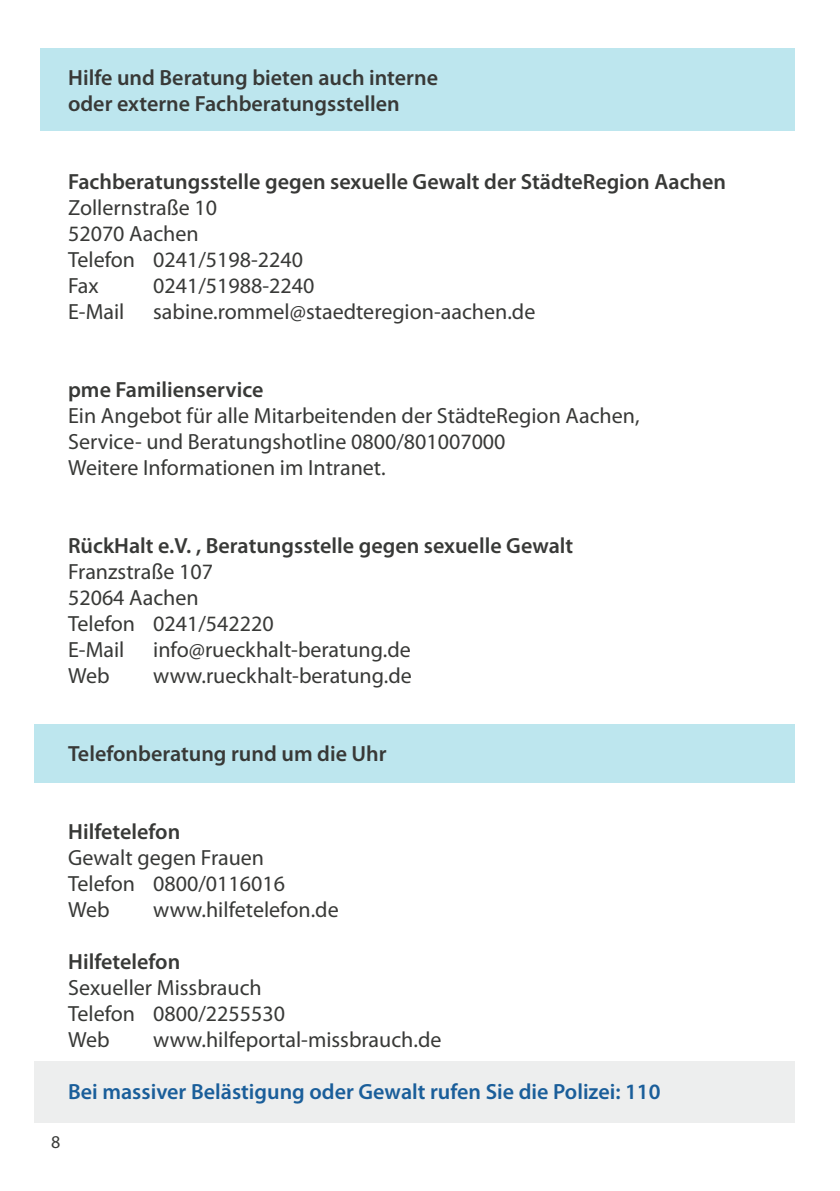
<style>
.page{position:relative;width:840px;height:1191px;background:#fff}
.page>*{position:absolute;margin:0;border:0;box-sizing:border-box;transform-origin:0 0}
.Fließtext_linksbündi{font:22px "Myriad Pro";color:#383937}
.Fließtext{font:22px "Myriad Pro";color:#383937}
.Fließtext_linksbündi-2{font:600 22px "Myriad Pro";color:#383937}
.Fließtext-2{font:600 22px/26px "Myriad Pro";color:#383937}
.Fließtext-3{font:600 22px "Myriad Pro";color:#1a5e9a}
.t1{font:18px "Myriad Pro";color:#383937}
</style>
<div class="page">
<div style="left:40px;top:48px;width:754px;height:82px;background:#bde6ee"></div>
<div style="left:34px;top:1061px;width:760px;height:62px;background:#edeeee"></div>
<div style="left:34px;top:724px;width:760px;height:58px;background:#bde6ee"></div>
<p class="Fließtext-2" style="left:68px;top:65px;width:371px">Hilfe und Beratung bieten auch interne oder externe Fachberatungsstellen</p>
<p class="Fließtext_linksbündi-2" style="left:68px;top:169px;width:659px">Fachberatungsstelle gegen sexuelle Gewalt der StädteRegion Aachen</p>
<p class="Fließtext_linksbündi" style="left:68px;top:195px;width:150px">Zollernstraße 10</p>
<p class="Fließtext_linksbündi" style="left:68px;top:221px;width:132px">52070 Aachen</p>
<p class="Fließtext_linksbündi" style="left:68px;top:247px;width:236px">Telefon 0241/5198-2240</p>
<p class="Fließtext_linksbündi" style="left:68px;top:273px;width:32px">Fax</p>
<p class="Fließtext_linksbündi" style="left:153px;top:273px;width:163px">0241/51988-2240</p>
<p class="Fließtext_linksbündi" style="left:68px;top:299px;width:58px">E-Mail</p>
<p class="Fließtext_linksbündi" style="left:153px;top:299px;width:383px">sabine.rommel@staedteregion-aachen.de</p>
<p class="Fließtext_linksbündi-2" style="left:68px;top:377px;width:197px">pme Familienservice</p>
<p class="Fließtext_linksbündi" style="left:68px;top:403px;width:572px">Ein Angebot für alle Mitarbeitenden der StädteRegion Aachen,</p>
<p class="Fließtext_linksbündi" style="left:68px;top:429px;width:438px">Service- und Beratungshotline 0800/801007000</p>
<p class="Fließtext_linksbündi" style="left:68px;top:455px;width:319px">Weitere Informationen im Intranet.</p>
<p class="Fließtext_linksbündi-2" style="left:68px;top:533px;width:506px">RückHalt e.V. , Beratungsstelle gegen sexuelle Gewalt</p>
<p class="Fließtext_linksbündi" style="left:68px;top:559px;width:146px">Franzstraße 107</p>
<p class="Fließtext_linksbündi" style="left:68px;top:585px;width:132px">52064 Aachen</p>
<p class="Fließtext_linksbündi" style="left:68px;top:611px;width:207px">Telefon 0241/542220</p>
<p class="Fließtext_linksbündi" style="left:68px;top:637px;width:58px">E-Mail</p>
<p class="Fließtext_linksbündi" style="left:153px;top:637px;width:259px">info@rueckhalt-beratung.de</p>
<p class="Fließtext_linksbündi" style="left:68px;top:663px;width:43px">Web</p>
<p class="Fließtext_linksbündi" style="left:153px;top:663px;width:260px">www.rueckhalt-beratung.de</p>
<p class="Fließtext-2" style="left:68px;top:741px;width:320px">Telefonberatung rund um die Uhr</p>
<p class="Fließtext-2" style="left:68px;top:819px;width:114px">Hilfetelefon</p>
<p class="Fließtext" style="left:68px;top:845px;width:197px">Gewalt gegen Frauen</p>
<p class="Fließtext" style="left:68px;top:871px;width:218px">Telefon 0800/0116016</p>
<p class="Fließtext" style="left:68px;top:897px;width:43px">Web</p>
<p class="Fließtext" style="left:153px;top:897px;width:187px">www.hilfetelefon.de</p>
<p class="Fließtext-2" style="left:68px;top:949px;width:114px">Hilfetelefon</p>
<p class="Fließtext" style="left:68px;top:975px;width:195px">Sexueller Missbrauch</p>
<p class="Fließtext" style="left:68px;top:1001px;width:218px">Telefon 0800/2255530</p>
<p class="Fließtext" style="left:68px;top:1027px;width:43px">Web</p>
<p class="Fließtext" style="left:153px;top:1027px;width:289px">www.hilfeportal-missbrauch.de</p>
<p class="Fließtext-3" style="left:68px;top:1079px;width:593px">Bei massiver Belästigung oder Gewalt rufen Sie die Polizei: 110</p>
<p class="t1" style="left:51px;top:1132px;width:11px">8</p>
</div>
